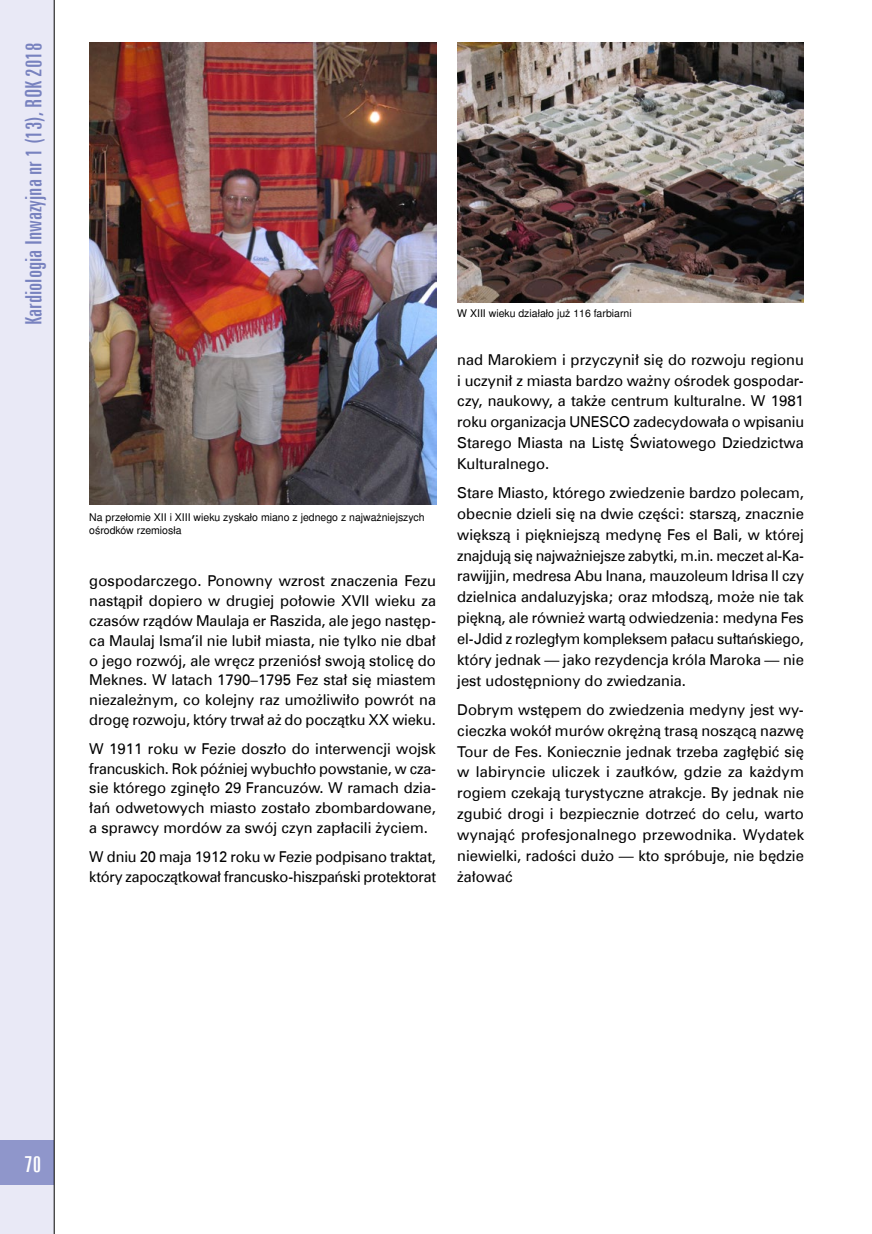
<style>
.page{position:relative;width:872px;height:1234px;background:#fff}
.page>*{position:absolute;margin:0;border:0;box-sizing:border-box;transform-origin:0 0}
.t1{font:22.5px "Zurich X Cn EU";color:#7882bf;scale:1.07 1}
.t2{font:22.5px "Zurich X Cn EU";color:#fff;scale:1.07 1}
.t3{font:15px/20.9px "Zurich EU";color:#000;text-align:justify}
.t4{font:10.5px/13.5px "Nimbus San LCE";color:#000}
</style>
<div class="page">
<div style="left:0;top:0;width:54px;height:1233px;background:#e9e9f6"></div>
<div style="left:0;top:1140px;width:54px;height:44px;background:#8f96cb"></div>
<hr style="left:54px;top:0;width:1px;height:1233px;background:#000">
<img style="left:89px;top:43px;width:347px;height:462px">
<img style="left:457px;top:43px;width:347px;height:259px">
<h1 class="t1" style="left:20px;top:325px;width:265px;rotate:-90deg">Kardiologia Inwazyjna nr 1 (13), ROK 2018</h1>
<p class="t4" style="left:89px;top:510px;width:337px">Na przełomie XII i XIII wieku zyskało miano z jednego z najważniejszych ośrodków rzemiosła</p>
<p class="t3" style="left:89px;top:570px;width:348px;line-height:20px">gospodarczego. Ponowny wzrost znaczenia Fezu nastąpił dopiero w drugiej połowie XVII wieku za czasów rządów Maulaja er Raszida, ale jego następ&shy;ca Maulaj Isma’il nie lubił miasta, nie tylko nie dbał o jego rozwój, ale wręcz przeniósł swoją stolicę do Meknes. W latach 1790–1795 Fez stał się miastem niezależnym, co kolejny raz umożliwiło powrót na drogę rozwoju, który trwał aż do początku XX wieku.</p>
<p class="t3" style="left:89px;top:738px;width:348px;line-height:20px">W 1911 roku w Fezie doszło do interwencji wojsk francuskich. Rok później wybuchło powstanie, w cza&shy;sie którego zginęło 29 Francuzów. W ramach dzia&shy;łań odwetowych miasto zostało zbombardowane, a sprawcy mordów za swój czyn zapłacili życiem.</p>
<p class="t3" style="left:89px;top:846px;width:348px;line-height:20px">W dniu 20 maja 1912 roku w Fezie podpisano traktat, który zapoczątkował francusko-hiszpański protektorat</p>
<p class="t4" style="left:457px;top:307px;width:176px">W XIII wieku działało już 116 farbiarni</p>
<p class="t3" style="left:457px;top:349px;width:348px">nad Marokiem i przyczynił się do rozwoju regionu i uczynił z miasta bardzo ważny ośrodek gospodar&shy;czy, naukowy, a także centrum kulturalne. W 1981 roku organizacja UNESCO zadecydowała o wpisaniu Starego Miasta na Listę Światowego Dziedzictwa Kulturalnego.</p>
<p class="t3" style="left:457px;top:482px;width:348px">Stare Miasto, którego zwiedzenie bardzo polecam, obecnie dzieli się na dwie części: starszą, znacznie większą i piękniejszą medynę Fes el Bali, w której znajdują się najważniejsze zabytki, m.in. meczet al-Ka&shy;rawijjin, medresa Abu Inana, mauzoleum Idrisa II czy dzielnica andaluzyjska; oraz młodszą, może nie tak piękną, ale również wartą odwiedzenia: medyna Fes el-Jdid z rozległym kompleksem pałacu sułtańskiego, który jednak — jako rezydencja króla Maroka — nie jest udostępniony do zwiedzania.</p>
<p class="t3" style="left:457px;top:699px;width:348px">Dobrym wstępem do zwiedzenia medyny jest wy&shy;cieczka wokół murów okrężną trasą noszącą nazwę Tour de Fes. Koniecznie jednak trzeba zagłębić się w labiryncie uliczek i zaułków, gdzie za każdym rogiem czekają turystyczne atrakcje. By jednak nie zgubić drogi i bezpiecznie dotrzeć do celu, warto wynająć profesjonalnego przewodnika. Wydatek niewielki, radości dużo — kto spróbuje, nie będzie żałować</p>
<h1 class="t2" style="left:24px;top:1150px;width:17px">70</h1>
</div>
